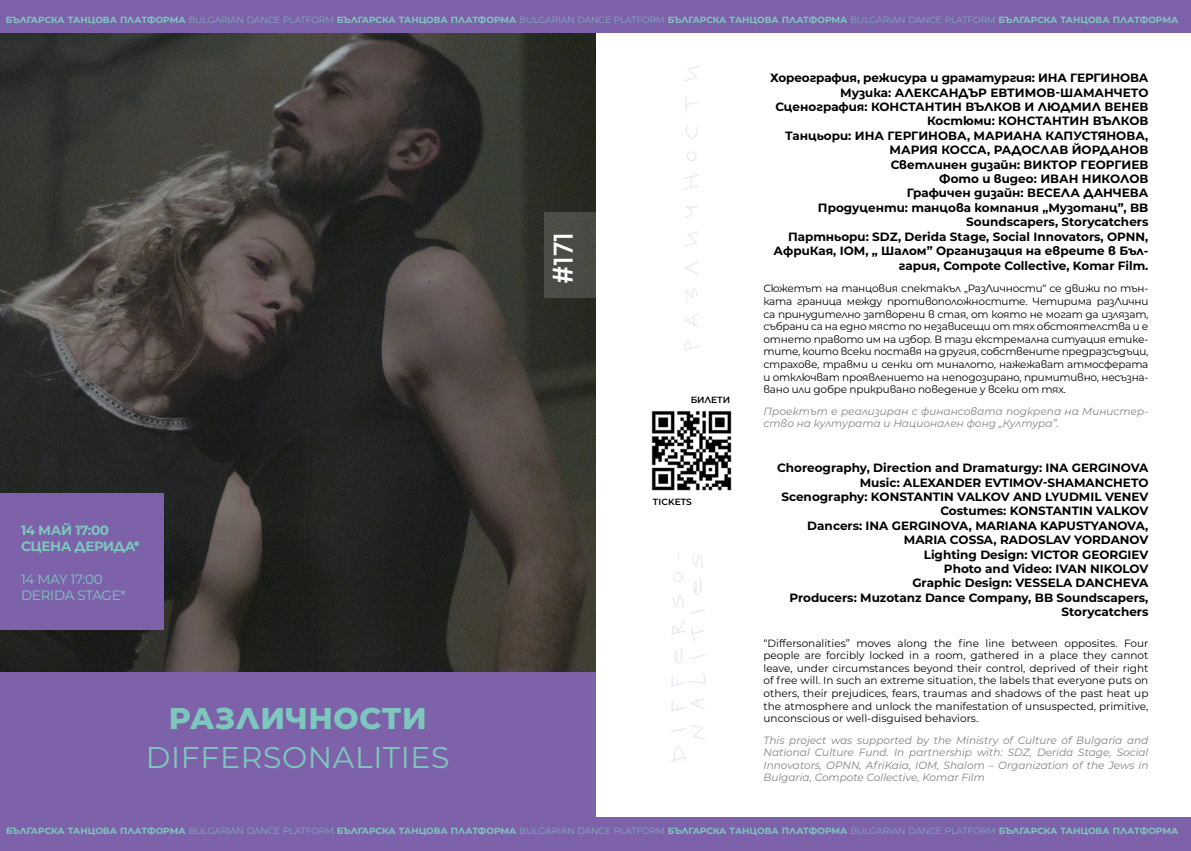
<style>
.page{position:relative;width:1191px;height:851px;background:#fff}
.page>*{position:absolute;margin:0;border:0;box-sizing:border-box;transform-origin:0 0}
.t1{font:30px "Montserrat";letter-spacing:.02em;color:#7dc7be}
.t2{font:800 30px "Montserrat";letter-spacing:.02em;color:#7dc7be}
.t3{font:600 28.5px "Mont";color:#fff}
.t4{font:700 13.5px/16.2px "Montserrat";letter-spacing:-.03em;color:#7dc7be}
.t5{font:13.5px/16.2px "Montserrat";letter-spacing:-.02em;color:#7dc7be}
.t6{font:700 12px/14.4px "Montserrat";color:#000;text-align:right}
.t7{font:10.5px/12.6px "Montserrat";letter-spacing:-.02em;color:#000;text-align:justify}
.t8{font:italic 10.5px/12.6px "Montserrat";color:#808285;text-align:justify}
.t9{font:700 9px "Montserrat";color:#7dc7be}
.t10{font:600 9px "Montserrat";letter-spacing:.005em;color:#000}
.s1{font-weight:300}
</style>
<div class="page">
<img style="left:0;top:33px;width:595px;height:639px">
<div style="left:0;top:672px;width:595px;height:145px;background:#7d62aa"></div>
<img style="left:651px;top:410px;width:81px;height:81px">
<div style="left:0;top:0;width:1191px;height:33px;background:#7d62aa"></div>
<div style="left:0;top:817px;width:1191px;height:33px;background:#7d62aa"></div>
<div style="left:0;top:493px;width:163px;height:137px;background:#7d62aa"></div>
<div style="left:544px;top:213px;width:51px;height:85px;background:#494c46"></div>
<svg style="left:671px;top:552px;width:35px;height:210px"></svg>
<svg style="left:684px;top:66px;width:15px;height:284px"></svg>
<p class="t9" style="left:6px;top:14px;width:1173px">БЪЛГАРСКА ТАНЦОВА ПЛАТФОРМА <span class="s1">BULGARIAN DANCE PLATFORM</span> БЪЛГАРСКА ТАНЦОВА ПЛАТФОРМА <span class="s1">BULGARIAN DANCE PLATFORM</span> БЪЛГАРСКА ТАНЦОВА ПЛАТФОРМА <span class="s1">BULGARIAN DANCE PLATFORM</span> БЪЛГАРСКА ТАНЦОВА ПЛАТФОРМА</p>
<p class="t4" style="left:21px;top:521px;width:120px">14 МАЙ 17:00<br>СЦЕНА ДЕРИДА*</p>
<p class="t5" style="left:21px;top:570px;width:106px">14 MAY 17:00<br>DERIDA STAGE*</p>
<h1 class="t2" style="left:169px;top:696px;width:259px">РАЗЛИЧНОСТИ</h1>
<h1 class="t1" style="left:146px;top:736px;width:305px">DIFFERSONALITIES</h1>
<h2 class="t3" style="left:544px;top:284px;width:54px;rotate:-90deg">#171</h2>
<p class="t10" style="left:690px;top:393px;width:41px">БИЛЕТИ</p>
<p class="t10" style="left:653px;top:495px;width:40px">TICKETS</p>
<p class="t6" style="left:770px;top:70px;width:380px">Хореография, режисура и драматургия: ИНА ГЕРГИНОВА Музика: АЛЕКСАНДЪР ЕВТИМОВ-ШАМАНЧЕТО Сценография: КОНСТАНТИН ВЪЛКОВ И ЛЮДМИЛ ВЕНЕВ Костюми: КОНСТАНТИН ВЪЛКОВ<br>Танцьори: ИНА ГЕРГИНОВА, МАРИАНА КАПУСТЯНОВА, МАРИЯ КОССА, РАДОСЛАВ ЙОРДАНОВ<br>Светлинен дизайн: ВИКТОР ГЕОРГИЕВ<br>Фото и видео: ИВАН НИКОЛОВ<br>Графичен дизайн: ВЕСЕЛА ДАНЧЕВА<br>Продуценти: танцова компания „Музотанц”, BB Soundscapers, Storycatchers<br>Партньори: SDZ, Derida Stage, Social Innovators, OPNN, АфриКая, IOM, „ Шалом” Организация на евреите в Бъл&shy;гария, Compote Collective, Komar Film.</p>
<p class="t7" style="left:763px;top:282px;width:386px">Сюжетът на танцовия спектакъл „РазЛичности“ се движи по тън&shy;ката граница между противоположностите. Четирима разЛични са принудително затворени в стая, от която не могат да излязат, събрани са на едно място по независещи от тях обстоятелства и е отнето правото им на избор. В тази екстремална ситуация етике&shy;тите, които всеки поставя на другия, собствените предразсъдъци, страхове, травми и сенки от миналото, нажежават атмосферата и отключват проявлението на неподозирано, примитивно, несъзна&shy;вано или добре прикривано поведение у всеки от тях.</p>
<p class="t8" style="left:763px;top:404px;width:386px">Проектът е реализиран с финансовата подкрепа на Министер&shy;ство на културата и Национален фонд „Култура”.</p>
<p class="t6" style="left:777px;top:460px;width:373px">Choreography, Direction and Dramaturgy: INA GERGINOVA Music: ALEXANDER EVTIMOV-SHAMANCHETO Scenography: KONSTANTIN VALKOV AND LYUDMIL VENEV Costumes: KONSTANTIN VALKOV<br>Dancers: INA GERGINOVA, MARIANA KAPUSTYANOVA, MARIA COSSA, RADOSLAV YORDANOV<br>Lighting Design: VICTOR GEORGIEV<br>Photo and Video: IVAN NIKOLOV<br>Graphic Design: VESSELA DANCHEVA<br>Producers: Muzotanz Dance Company, BB Soundscapers, Storycatchers</p>
<p class="t7" style="left:763px;top:636px;width:386px">“Differsonalities” moves along the fine line between opposites. Four people are forcibly locked in a room, gathered in a place they cannot leave, under circumstances beyond their control, deprived of their right of free will. In such an extreme situation, the labels that everyone puts on others, their prejudices, fears, traumas and shadows of the past heat up the atmosphere and unlock the manifestation of unsuspected, primitive, unconscious or well-disguised behaviors.</p>
<p class="t8" style="left:763px;top:733px;width:386px">This project was supported by the Ministry of Culture of Bulgaria and National Culture Fund. In partnership with: SDZ, Derida Stage, Social Innovators, OPNN, AfriKaia, IOM, Shalom – Organization of the Jews in Bulgaria, Compote Collective, Komar Film</p>
<p class="t9" style="left:6px;top:823px;width:1173px">БЪЛГАРСКА ТАНЦОВА ПЛАТФОРМА <span class="s1">BULGARIAN DANCE PLATFORM</span> БЪЛГАРСКА ТАНЦОВА ПЛАТФОРМА <span class="s1">BULGARIAN DANCE PLATFORM</span> БЪЛГАРСКА ТАНЦОВА ПЛАТФОРМА <span class="s1">BULGARIAN DANCE PLATFORM</span> БЪЛГАРСКА ТАНЦОВА ПЛАТФОРМА</p>
</div>
